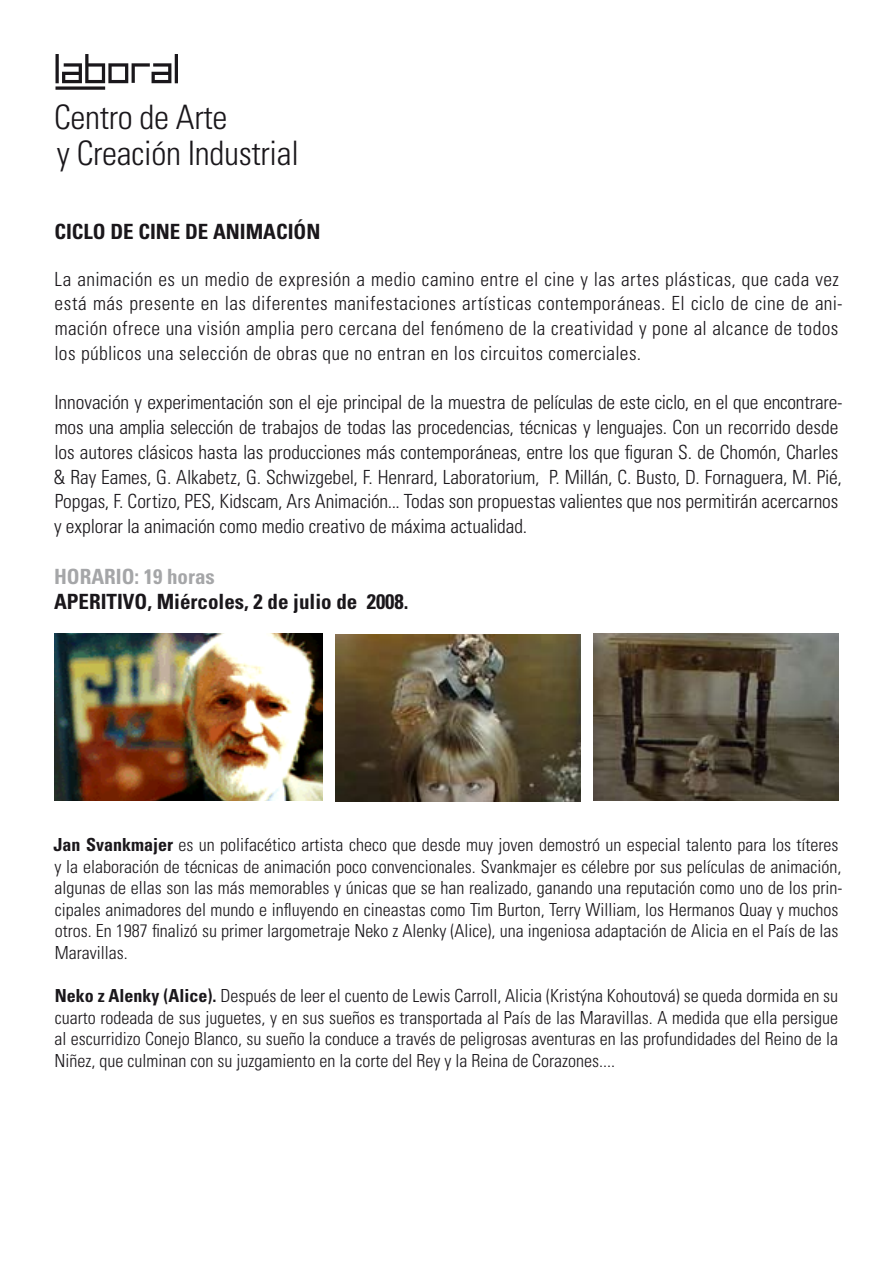
<style>
.page{position:relative;width:893px;height:1263px;background:#fff}
.page>*{position:absolute;margin:0;border:0;box-sizing:border-box;transform-origin:0 0}
.t1{font:300 condensed 33.75px/36px "Univers";letter-spacing:-.01em;color:#1a171b}
.t2{font:700 condensed 21px "Univers";color:#1a171b}
.t3{font:700 condensed 21px "Univers";color:#a5a6a8}
.t4{font:300 condensed 19.5px/24.8px "Univers";letter-spacing:.005em;color:#1a171b}
.t5{font:300 condensed 18px/21.6px "Univers";color:#1a171b}
.s1{font-weight:700}
</style>
<div class="page">
<img style="left:54px;top:634px;width:269px;height:167px">
<img style="left:335px;top:634px;width:246px;height:167px">
<img style="left:593px;top:633px;width:246px;height:167px">
<svg style="left:56px;top:54px;width:122px;height:36px"></svg>
<h1 class="t1" style="left:54px;top:99px;width:246px">Centro de Arte<br>y Creación Industrial</h1>
<p class="t2" style="left:54px;top:219px;width:268px">CICLO DE CINE DE ANIMACIÓN</p>
<p class="t4" style="left:54px;top:266px;width:790px">La animación es un medio de expresión a medio camino entre el cine y las artes plásticas, que cada vez está más presente en las diferentes manifestaciones artísticas contemporáneas. El ciclo de cine de ani&shy;mación ofrece una visión amplia pero cercana del fenómeno de la creatividad y pone al alcance de todos los públicos una selección de obras que no entran en los circuitos comerciales.</p>
<p class="t4" style="left:54px;top:390px;width:791px">Innovación y experimentación son el eje principal de la muestra de películas de este ciclo, en el que encontrare&shy;mos una amplia selección de trabajos de todas las procedencias, técnicas y lenguajes. Con un recorrido desde los autores clásicos hasta las producciones más contemporáneas, entre los que figuran S. de Chomón, Charles &amp; Ray Eames, G. Alkabetz, G. Schwizgebel, F. Henrard, Laboratorium, P. Millán, C. Busto, D. Fornaguera, M. Pié, Popgas, F. Cortizo, PES, Kidscam, Ars Animación... Todas son propuestas valientes que nos permitirán acercarnos y explorar la animación como medio creativo de máxima actualidad.</p>
<p class="t3" style="left:54px;top:564px;width:162px">HORARIO: 19 horas</p>
<p class="t2" style="left:54px;top:589px;width:356px">APERITIVO, Miércoles, 2 de julio de 2008.</p>
<p class="t5" style="left:54px;top:833px;width:790px"><span class="s1">Jan Svankmajer</span> es un polifacético artista checo que desde muy joven demostró un especial talento para los títeres y la elaboración de técnicas de animación poco convencionales. Svankmajer es célebre por sus películas de animación, algunas de ellas son las más memorables y únicas que se han realizado, ganando una reputación como uno de los prin&shy;cipales animadores del mundo e influyendo en cineastas como Tim Burton, Terry William, los Hermanos Quay y muchos otros. En 1987 finalizó su primer largometraje Neko z Alenky (Alice), una ingeniosa adaptación de Alicia en el País de las Maravillas.</p>
<p class="t5" style="left:55px;top:985px;width:785px;text-align:justify"><span class="s1">Neko z Alenky (Alice).</span> Después de leer el cuento de Lewis Carroll, Alicia (Kristýna Kohoutová) se queda dormida en su cuarto rodeada de sus juguetes, y en sus sueños es transportada al País de las Maravillas. A medida que ella persigue al escurridizo Conejo Blanco, su sueño la conduce a través de peligrosas aventuras en las profundidades del Reino de la Niñez, que culminan con su juzgamiento en la corte del Rey y la Reina de Corazones....</p>
</div>
